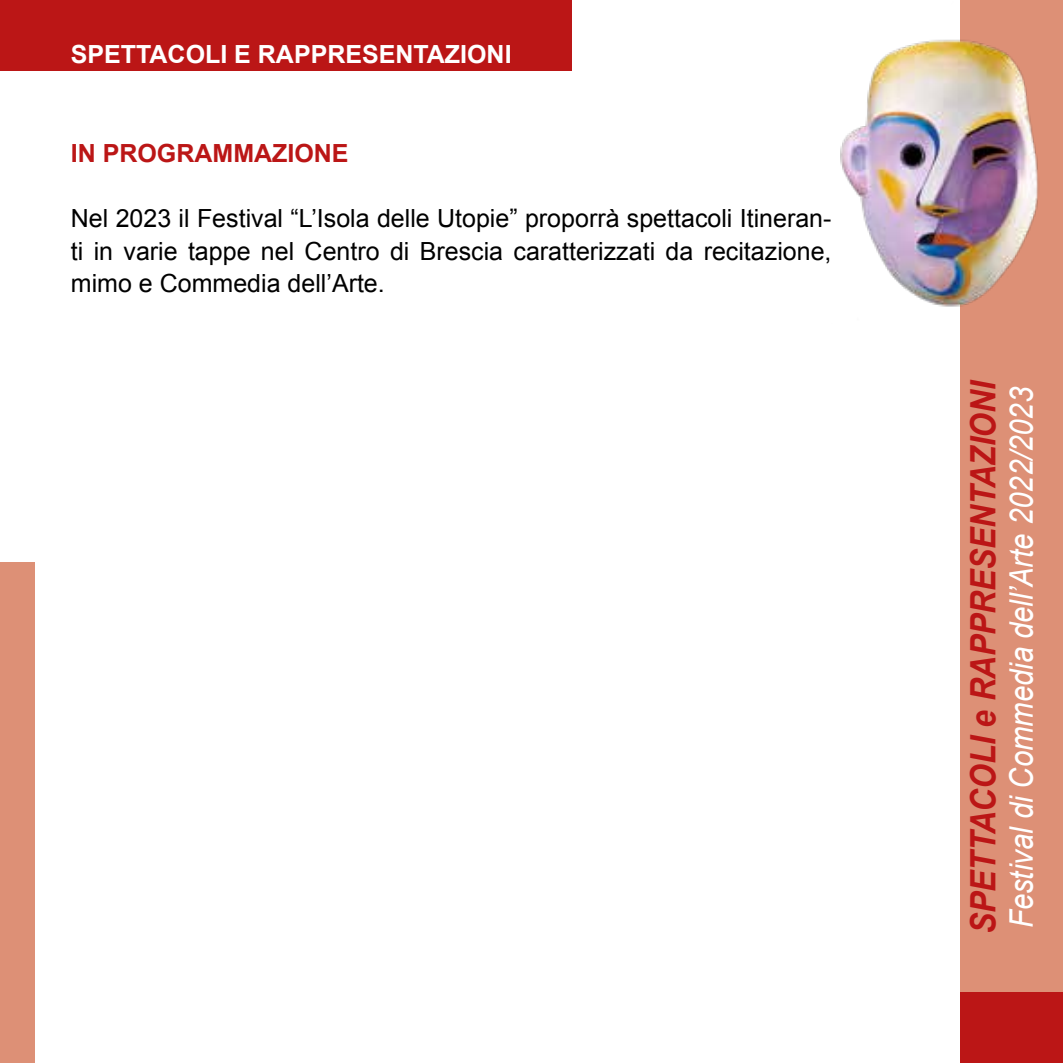
<style>
.page{position:relative;width:1063px;height:1063px;background:#fff}
.page>*{position:absolute;margin:0;border:0;box-sizing:border-box;transform-origin:0 0}
.t1{font:italic 700 35px "Arial";letter-spacing:-.01em;color:#bb1616;scale:.9 1}
.t2{font:italic 32.5px "Arial";color:#fff;scale:.9 1}
.t3{font:25px/32.5px "Arial";color:#000;text-align:justify}
.t4{font:700 25px "Arial";color:#fff}
.t5{font:700 25px "Arial";color:#bb1616}
</style>
<div class="page">
<div style="left:0;top:0;width:572px;height:71px;background:#bb1616"></div>
<div style="left:961px;top:0;width:102px;height:1063px;background:#dd9076"></div>
<div style="left:961px;top:992px;width:102px;height:71px;background:#bb1616"></div>
<img style="left:840px;top:0;width:199px;height:323px">
<div style="left:0;top:562px;width:34px;height:501px;background:#dd9076"></div>
<p class="t4" style="left:71px;top:38px;width:442px">SPETTACOLI E RAPPRESENTAZIONI</p>
<p class="t5" style="left:71px;top:137px;width:279px">IN PROGRAMMAZIONE</p>
<p class="t3" style="left:71px;top:202px;width:762px">Nel 2023 il Festival “L’Isola delle Utopie” proporrà spettacoli Itineran&shy;ti in varie tappe nel Centro di Brescia caratterizzati da recitazione, mimo e Commedia dell’Arte.</p>
<h1 class="t1" style="left:960px;top:934px;width:617px;rotate:-90deg">SPETTACOLI e RAPPRESENTAZIONI</h1>
<h2 class="t2" style="left:1000px;top:928px;width:603px;rotate:-90deg">Festival di Commedia dell’Arte 2022/2023</h2>
</div>
